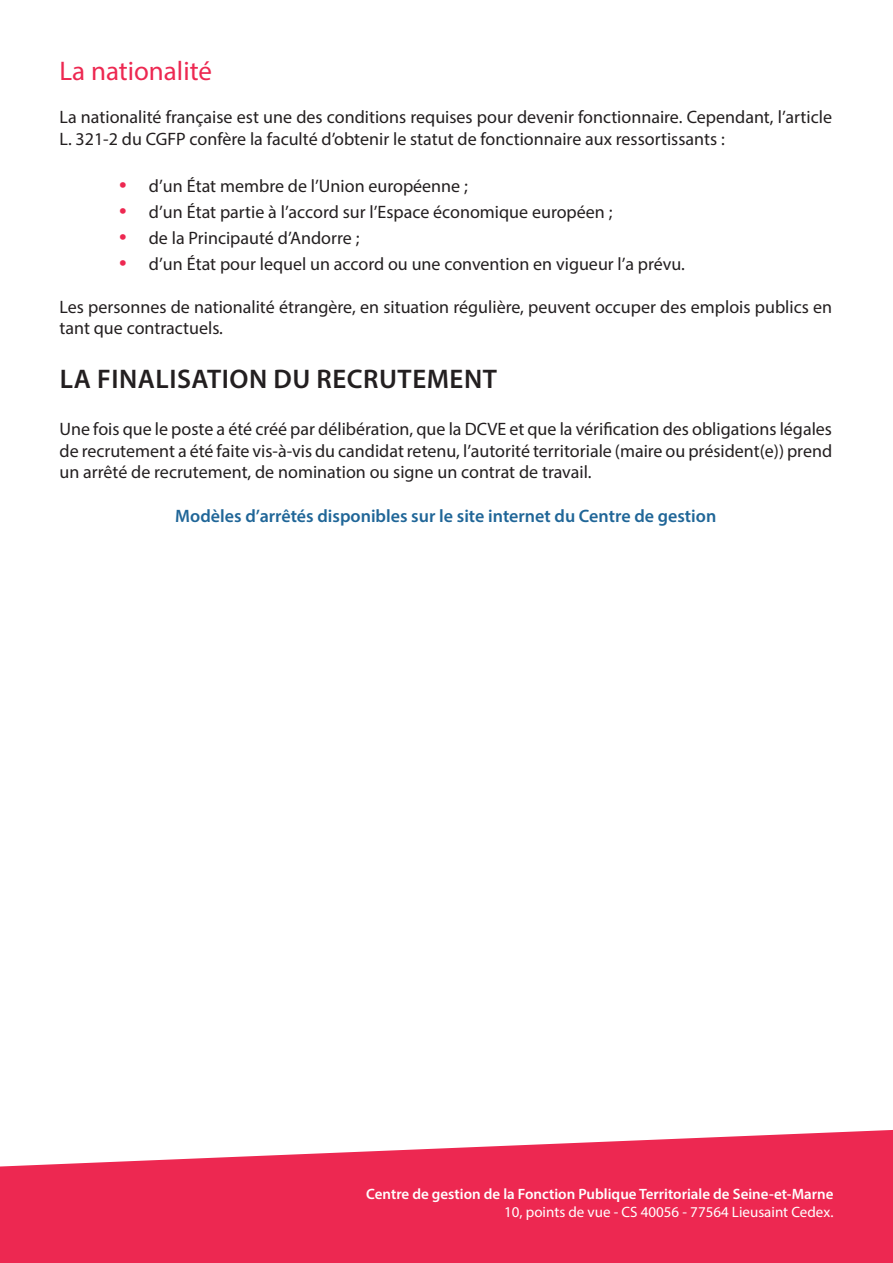
<style>
.page{position:relative;width:893px;height:1263px;background:#fff}
.page>*{position:absolute;margin:0;border:0;box-sizing:border-box;transform-origin:0 0}
.TITRE_NIVEAU_1{font:600 27px "Myriad Pro";letter-spacing:.02em;color:#231f20}
.TITRE_NIVEAU_2{font:27px "Myriad Pro";color:#ed2851}
.PARAGRAPHE_-_TEXTE{font:18px/21.6px "Myriad Pro";color:#231f20}
.PARAGRAPHE_-_TEXTE-2{font:600 18px "Myriad Pro";color:#206698}
.PARAGRAPHE_-_TEXTE-3{font:600 15px "Myriad Pro";color:#fff}
.t1{font:15px "Myriad Pro";color:#fff}
.s1{font-size:27px;color:#ed2851}
</style>
<div class="page">
<svg style="left:0;top:1130px;width:893px;height:133px;background:#ef4568"></svg>
<p class="TITRE_NIVEAU_2" style="left:60px;top:54px;width:154px">La nationalité</p>
<p class="PARAGRAPHE_-_TEXTE" style="left:60px;top:106px;width:774px">La nationalité française est une des conditions requises pour devenir fonctionnaire. Cependant, l’article<br>L. 321-2 du CGFP confère la faculté d’obtenir le statut de fonctionnaire aux ressortissants :</p>
<p class="PARAGRAPHE_-_TEXTE" style="left:119px;top:175px;width:350px"><span class="s1">•</span> d’un État membre de l’Union européenne ;</p>
<p class="PARAGRAPHE_-_TEXTE" style="left:119px;top:201px;width:495px"><span class="s1">•</span> d’un État partie à l’accord sur l’Espace économique européen ;</p>
<p class="PARAGRAPHE_-_TEXTE" style="left:119px;top:227px;width:242px"><span class="s1">•</span> de la Principauté d’Andorre ;</p>
<p class="PARAGRAPHE_-_TEXTE" style="left:119px;top:252px;width:567px"><span class="s1">•</span> d’un État pour lequel un accord ou une convention en vigueur l’a prévu.</p>
<p class="PARAGRAPHE_-_TEXTE" style="left:60px;top:296px;width:774px">Les personnes de nationalité étrangère, en situation régulière, peuvent occuper des emplois publics en tant que contractuels.</p>
<p class="TITRE_NIVEAU_1" style="left:60px;top:362px;width:439px">LA FINALISATION DU RECRUTEMENT</p>
<p class="PARAGRAPHE_-_TEXTE" style="left:60px;top:418px;width:774px;text-align:justify">Une fois que le poste a été créé par délibération, que la DCVE et que la vérification des obligations légales de recrutement a été faite vis-à-vis du candidat retenu, l’autorité territoriale (maire ou président(e)) prend un arrêté de recrutement, de nomination ou signe un contrat de travail.</p>
<p class="PARAGRAPHE_-_TEXTE-2" style="left:175px;top:504px;width:542px">Modèles d’arrêtés disponibles sur le site internet du Centre de gestion</p>
<p class="PARAGRAPHE_-_TEXTE-3" style="left:366px;top:1185px;width:469px">Centre de gestion de la Fonction Publique Territoriale de Seine-et-Marne</p>
<p class="t1" style="left:504px;top:1203px;width:331px">10, points de vue - CS 40056 - 77564 Lieusaint Cedex.</p>
</div>
